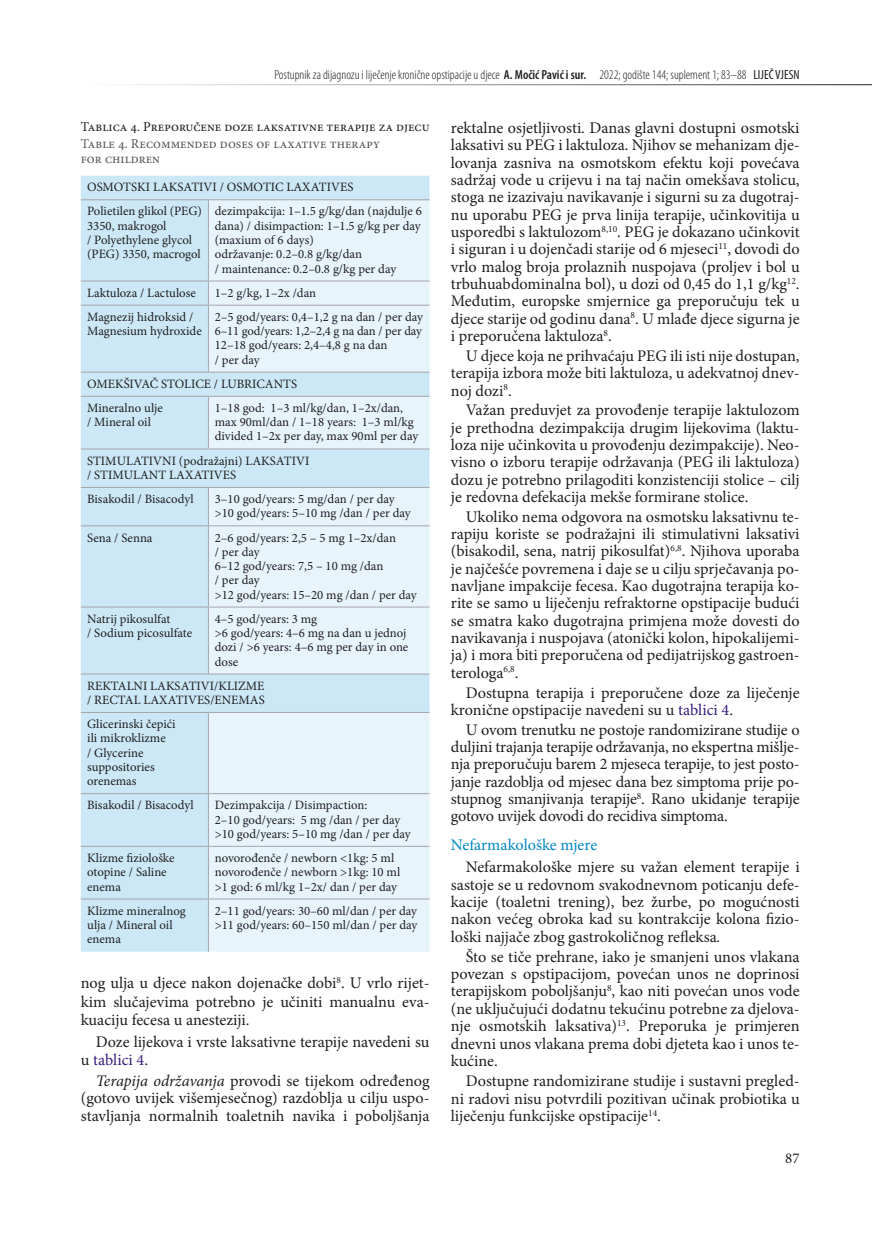
<style>
.page{position:relative;width:872px;height:1234px;background:#fff}
.page>*{position:absolute;margin:0;border:0;box-sizing:border-box;transform-origin:0 0}
.t1{font:16.2px/17.2px "Minion Pro";color:#1f1e1f;text-align:justify}
.t2{font:16.2px "Minion Pro";color:#0087c5}
.t3{font:15px "Minion Pro";color:#1f1e1f}
.t4{font:13.5px/15px "Minion Pro";color:#565557}
.t5{font:13.5px "Minion Pro";color:#1f1e1f}
.t6{font:300 condensed 13.2px "Myriad Pro";color:#1f1e1f}
.t7{font:12.75px/14.2px "Minion Pro";color:#1f1e1f}
.s1{font-weight:600}
.s2{font-weight:400}
.s3{color:#371d7c}
.s4{font-style:italic}
</style>
<div class="page">
<hr style="left:81px;top:84px;width:791px;height:1px;background:#1f1e1f">
<div style="left:81px;top:175px;width:348px;height:776px;background:#cce8f7"></div>
<svg style="left:208px;top:200px;width:221px;height:751px;background:#e3f1fa"></svg>
<hr style="left:81px;top:199px;width:127px;height:1px;background:#a4a5a8">
<hr style="left:208px;top:199px;width:221px;height:1px;background:#a4a5a8">
<hr style="left:208px;top:200px;width:1px;height:80px;background:#a4a5a8">
<hr style="left:81px;top:280px;width:127px;height:1px;background:#a4a5a8">
<hr style="left:208px;top:280px;width:221px;height:1px;background:#a4a5a8">
<svg style="left:208px;top:281px;width:1px;height:24px"></svg>
<hr style="left:81px;top:305px;width:127px;height:1px;background:#a4a5a8">
<hr style="left:208px;top:305px;width:221px;height:1px;background:#a4a5a8">
<hr style="left:208px;top:305px;width:1px;height:66px;background:#a4a5a8">
<hr style="left:81px;top:371px;width:127px;height:1px;background:#a4a5a8">
<hr style="left:208px;top:371px;width:221px;height:1px;background:#a4a5a8">
<hr style="left:81px;top:396px;width:127px;height:1px;background:#a4a5a8">
<hr style="left:208px;top:396px;width:221px;height:1px;background:#a4a5a8">
<hr style="left:208px;top:396px;width:1px;height:52px;background:#a4a5a8">
<hr style="left:81px;top:448px;width:127px;height:1px;background:#a4a5a8">
<hr style="left:208px;top:448px;width:221px;height:1px;background:#a4a5a8">
<hr style="left:81px;top:487px;width:127px;height:1px;background:#a4a5a8">
<hr style="left:208px;top:487px;width:221px;height:1px;background:#a4a5a8">
<hr style="left:208px;top:487px;width:1px;height:38px;background:#a4a5a8">
<hr style="left:81px;top:525px;width:127px;height:1px;background:#a4a5a8">
<hr style="left:208px;top:525px;width:221px;height:1px;background:#a4a5a8">
<hr style="left:208px;top:526px;width:1px;height:80px;background:#a4a5a8">
<hr style="left:81px;top:606px;width:127px;height:1px;background:#a4a5a8">
<hr style="left:208px;top:606px;width:221px;height:1px;background:#a4a5a8">
<hr style="left:208px;top:607px;width:1px;height:66px;background:#a4a5a8">
<hr style="left:81px;top:673px;width:127px;height:1px;background:#a4a5a8">
<hr style="left:208px;top:673px;width:221px;height:1px;background:#a4a5a8">
<hr style="left:81px;top:712px;width:127px;height:1px;background:#a4a5a8">
<hr style="left:208px;top:712px;width:221px;height:1px;background:#a4a5a8">
<hr style="left:208px;top:712px;width:1px;height:81px;background:#a4a5a8">
<hr style="left:81px;top:793px;width:127px;height:1px;background:#a4a5a8">
<hr style="left:208px;top:793px;width:221px;height:1px;background:#a4a5a8">
<hr style="left:208px;top:793px;width:1px;height:52px;background:#a4a5a8">
<hr style="left:81px;top:845px;width:127px;height:1px;background:#a4a5a8">
<hr style="left:208px;top:845px;width:221px;height:1px;background:#a4a5a8">
<hr style="left:208px;top:846px;width:1px;height:52px;background:#a4a5a8">
<hr style="left:81px;top:898px;width:127px;height:1px;background:#a4a5a8">
<hr style="left:208px;top:898px;width:221px;height:1px;background:#a4a5a8">
<hr style="left:208px;top:899px;width:1px;height:52px;background:#a4a5a8">
<p class="t6" style="left:274px;top:67px;width:527px">Postupnik za dijagnozu i liječenje kronične opstipacije u djece <span class="s1">A. Močić Pavić i sur.</span> 2022; godište 144; suplement 1; 83–88 <span class="s2">LIJEČ VJESN</span></p>
<p class="t5" style="left:81px;top:118px;width:350px">Tablica 4. Preporučene doze laksativne terapije za djecu</p>
<p class="t4" style="left:81px;top:136px;width:300px">Table 4. Recommended doses of laxative therapy for children</p>
<p class="t7" style="left:87px;top:175px;width:268px;line-height:24.2px">OSMOTSKI LAKSATIVI / OSMOTIC LAXATIVES<br>Polietilen glikol (PEG)</p>
<p class="t7" style="left:87px;top:218px;width:115px">3350, makrogol<br>/ Polyethylene glycol (PEG) 3350, macrogol</p>
<p class="t7" style="left:215px;top:204px;width:209px">dezimpakcija: 1–1.5 g/kg/dan (najdulje 6 dana) / disimpaction: 1–1.5 g/kg per day (maxium of 6 days)<br>održavanje: 0.2–0.8 g/kg/dan<br>/ maintenance: 0.2–0.8 g/kg per day</p>
<p class="t7" style="left:87px;top:285px;width:110px">Laktuloza / Lactulose</p>
<p class="t7" style="left:215px;top:285px;width:103px">1–2 g/kg, 1–2x /dan</p>
<p class="t7" style="left:87px;top:309px;width:116px">Magnezij hidroksid /<br>Magnesium hydroxide</p>
<p class="t7" style="left:215px;top:309px;width:210px">2–5 god/years: 0,4–1,2 g na dan / per day<br>6–11 god/years: 1,2–2,4 g na dan / per day<br>12–18 god/years: 2,4–4,8 g na dan<br>/ per day</p>
<p class="t7" style="left:87px;top:371px;width:211px;line-height:24.2px">OMEKŠIVAČ STOLICE / LUBRICANTS<br>Mineralno ulje</p>
<p class="t7" style="left:87px;top:415px;width:65px">/ Mineral oil</p>
<p class="t7" style="left:215px;top:401px;width:205px">1–18 god: 1–3 ml/kg/dan, 1–2x/dan, max 90ml/dan / 1–18 years: 1–3 ml/kg divided 1–2x per day, max 90ml per day</p>
<p class="t7" style="left:87px;top:453px;width:224px">STIMULATIVNI (podražajni) LAKSATIVI / STIMULANT LAXATIVES</p>
<p class="t7" style="left:87px;top:492px;width:108px">Bisakodil / Bisacodyl</p>
<p class="t7" style="left:215px;top:492px;width:197px">3–10 god/years: 5 mg/dan / per day &gt;10 god/years: 5–10 mg /dan / per day</p>
<p class="t7" style="left:87px;top:530px;width:67px">Sena / Senna</p>
<p class="t7" style="left:215px;top:530px;width:203px">2–6 god/years: 2,5 – 5 mg 1–2x/dan<br>/ per day<br>6–12 god/years: 7,5 – 10 mg /dan<br>/ per day<br>&gt;12 god/years: 15–20 mg /dan / per day</p>
<p class="t7" style="left:87px;top:611px;width:106px">Natrij pikosulfat<br>/ Sodium picosulfate</p>
<p class="t7" style="left:215px;top:611px;width:195px">4–5 god/years: 3 mg<br>&gt;6 god/years: 4–6 mg na dan u jednoj dozi / &gt;6 years: 4–6 mg per day in one dose</p>
<p class="t7" style="left:87px;top:678px;width:179px">REKTALNI LAKSATIVI/KLIZME / RECTAL LAXATIVES/ENEMAS</p>
<p class="t7" style="left:87px;top:716px;width:90px">Glicerinski čepići ili mikroklizme<br>/ Glycerine suppositories orenemas</p>
<p class="t7" style="left:87px;top:798px;width:108px">Bisakodil / Bisacodyl</p>
<p class="t7" style="left:215px;top:798px;width:197px">Dezimpakcija / Disimpaction:<br>2–10 god/years: 5 mg /dan / per day &gt;10 god/years: 5–10 mg /dan / per day</p>
<p class="t7" style="left:87px;top:850px;width:89px">Klizme fiziološke otopine / Saline enema</p>
<p class="t7" style="left:215px;top:850px;width:187px">novorođenče / newborn &lt;1kg: 5 ml novorođenče / newborn &gt;1kg: 10 ml &gt;1 god: 6 ml/kg 1–2x/ dan / per day</p>
<p class="t7" style="left:87px;top:903px;width:100px">Klizme mineralnog ulja / Mineral oil enema</p>
<p class="t7" style="left:215px;top:903px;width:204px">2–11 god/years: 30–60 ml/dan / per day &gt;11 god/years: 60–150 ml/dan / per day</p>
<p class="t1" style="left:81px;top:973px;width:350px;line-height:18.6px">nog ulja u djece nakon dojenačke dobi<sup>8</sup>. U vrlo rijet&shy;kim slučajevima potrebno je učiniti manualnu eva&shy;kuaciju fecesa u anesteziji.</p>
<p class="t1" style="left:81px;top:1031px;width:350px;line-height:18.6px;text-indent:15px">Doze lijekova i vrste laksativne terapije navedeni su u <span class="s3">tablici 4</span>.</p>
<p class="t1" style="left:81px;top:1071px;width:350px;line-height:17.9px;text-indent:15px"><span class="s4">Terapija održavanja</span> provodi se tijekom određenog (gotovo uvijek višemjesečnog) razdoblja u cilju uspo&shy;stavljanja normalnih toaletnih navika i poboljšanja</p>
<p class="t1" style="left:451px;top:119px;width:350px">rektalne osjetljivosti. Danas glavni dostupni osmotski laksativi su PEG i laktuloza. Njihov se mehanizam dje&shy;lovanja zasniva na osmotskom efektu koji povećava sadržaj vode u crijevu i na taj način omekšava stolicu, stoga ne izazivaju navikavanje i sigurni su za dugotraj&shy;nu uporabu PEG je prva linija terapije, učinkovitija u usporedbi s laktulozom<sup>8,10</sup>. PEG je dokazano učinkovit i siguran i u dojenčadi starije od 6 mjeseci<sup>11</sup>, dovodi do vrlo malog broja prolaznih nuspojava (proljev i bol u trbuhuabdominalna bol), u dozi od 0,45 do 1,1 g/kg<sup>12</sup>.<br>Međutim, europske smjernice ga preporučuju tek u djece starije od godinu dana<sup>8</sup>. U mlađe djece sigurna je i preporučena laktuloza<sup>8</sup>.</p>
<p class="t1" style="left:451px;top:347px;width:350px;text-indent:15px">U djece koja ne prihvaćaju PEG ili isti nije dostupan, terapija izbora može biti laktuloza, u adekvatnoj dnev&shy;noj dozi<sup>8</sup>.</p>
<p class="t1" style="left:451px;top:401px;width:351px;text-indent:15px">Važan preduvjet za provođenje terapije laktulozom je prethodna dezimpakcija drugim lijekovima (laktu&shy;loza nije učinkovita u provođenju dezimpakcije). Neo&shy;visno o izboru terapije održavanja (PEG ili laktuloza) dozu je potrebno prilagoditi konzistenciji stolice – cilj je redovna defekacija mekše formirane stolice.</p>
<p class="t1" style="left:451px;top:508px;width:350px;text-indent:15px">Ukoliko nema odgovora na osmotsku laksativnu te&shy;rapiju koriste se podražajni ili stimulativni laksativi (bisakodil, sena, natrij pikosulfat)<sup>6,8</sup>. Njihova uporaba je najčešće povremena i daje se u cilju sprječavanja po&shy;navljane impakcije fecesa. Kao dugotrajna terapija ko&shy;rite se samo u liječenju refraktorne opstipacije budući se smatra kako dugotrajna primjena može dovesti do navikavanja i nuspojava (atonički kolon, hipokalijemi&shy;ja) i mora biti preporučena od pedijatrijskog gastroen&shy;terologa<sup>6,8</sup>.</p>
<p class="t1" style="left:451px;top:683px;width:350px;text-indent:15px">Dostupna terapija i preporučene doze za liječenje kronične opstipacije navedeni su u <span class="s3">tablici 4</span>.</p>
<p class="t1" style="left:451px;top:720px;width:350px;text-indent:15px">U ovom trenutku ne postoje randomizirane studije o duljini trajanja terapije održavanja, no ekspertna mišlje&shy;nja preporučuju barem 2 mjeseca terapije, to jest posto&shy;janje razdoblja od mjesec dana bez simptoma prije po&shy;stupnog smanjivanja terapije<sup>8</sup>. Rano ukidanje terapije gotovo uvijek dovodi do recidiva simptoma.</p>
<p class="t2" style="left:451px;top:834px;width:148px">Nefarmakološke mjere</p>
<p class="t1" style="left:451px;top:858px;width:350px;text-indent:15px">Nefarmakološke mjere su važan element terapije i sastoje se u redovnom svakodnevnom poticanju defe&shy;kacije (toaletni trening), bez žurbe, po mogućnosti nakon većeg obroka kad su kontrakcije kolona fizio&shy;loški najjače zbog gastrokoličnog refleksa<span class="s4">.</span></p>
<p class="t1" style="left:451px;top:947px;width:350px;text-indent:15px">Što se tiče prehrane, iako je smanjeni unos vlakana povezan s opstipacijom, povećan unos ne doprinosi terapijskom poboljšanju<sup>8</sup>, kao niti povećan unos vode (ne uključujući dodatnu tekućinu potrebne za djelova&shy;nje osmotskih laksativa)<sup>13</sup>. Preporuka je primjeren dnevni unos vlakana prema dobi djeteta kao i unos te&shy;kućine.</p>
<p class="t1" style="left:451px;top:1071px;width:350px;text-indent:15px">Dostupne randomizirane studije i sustavni pregled&shy;ni radovi nisu potvrdili pozitivan učinak probiotika u liječenju funkcijske opstipacije<sup>14</sup>.</p>
<p class="t3" style="left:785px;top:1147px;width:16px">87</p>
</div>
